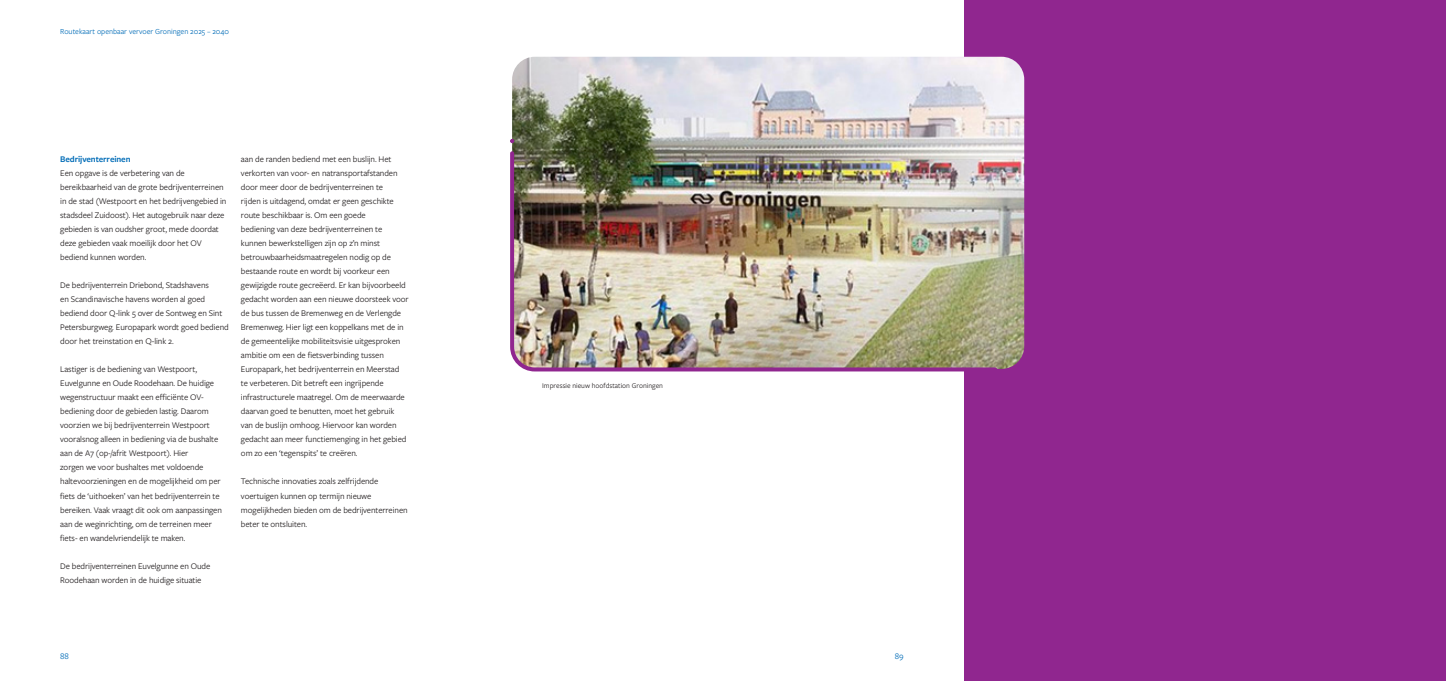
<style>
.page{position:relative;width:1446px;height:681px;background:#fff}
.page>*{position:absolute;margin:0;border:0;box-sizing:border-box;transform-origin:0 0}
.body_maatregel{font:9px/14px "Freight Sans Pro";letter-spacing:-.01em;color:#231f20}
.kopje{font:600 9px "Freight Sans Pro";letter-spacing:-.01em;color:#006cb7}
.t1{font:9px "Freight Sans Pro";color:#006cb7}
.t2{font:8px "Freight Sans Pro";color:#006cb7}
.bijschrift{font:7.5px "Freight Sans Pro";color:#231f20}
</style>
<div class="page">
<div style="left:964px;top:0;width:482px;height:680px;background:#90268f"></div>
<img style="left:512px;top:57px;width:512px;height:312px">
<img style="left:510px;top:149px;width:489px;height:223px">
<svg style="left:510px;top:139px;width:4px;height:4px"></svg>
<p class="t2" style="left:60px;top:26px;width:170px">Routekaart openbaar vervoer Groningen 2025 – 2040</p>
<p class="kopje" style="left:60px;top:153px;width:72px">Bedrijventerreinen</p>
<p class="body_maatregel" style="left:60px;top:166px;width:168px">Een opgave is de verbetering van de bereikbaarheid van de grote bedrijventerreinen in de stad (Westpoort en het bedrijvengebied in stadsdeel Zuidoost). Het autogebruik naar deze gebieden is van oudsher groot, mede doordat deze gebieden vaak moeilijk door het OV bediend kunnen worden.</p>
<p class="body_maatregel" style="left:60px;top:278px;width:170px">De bedrijventerrein Driebond, Stadshavens<br>en Scandinavische havens worden al goed bediend door Q-link 5 over de Sontweg en Sint Petersburgweg. Europapark wordt goed bediend door het treinstation en Q-link 2.</p>
<p class="body_maatregel" style="left:60px;top:362px;width:163px">Lastiger is de bediening van Westpoort, Euvelgunne en Oude Roodehaan. De huidige wegenstructuur maakt een efficiënte OV&shy;bediening door de gebieden lastig. Daarom voorzien we bij bedrijventerrein Westpoort vooralsnog alleen in bediening via de bushalte aan de A7 (op-/afrit Westpoort). Hier<br>zorgen we voor bushaltes met voldoende haltevoorzieningen en de mogelijkheid om per fiets de ‘uithoeken’ van het bedrijventerrein te bereiken. Vaak vraagt dit ook om aanpassingen aan de weginrichting, om de terreinen meer fiets- en wandelvriendelijk te maken.</p>
<p class="body_maatregel" style="left:60px;top:558px;width:151px">De bedrijventerreinen Euvelgunne en Oude<br>Roodehaan worden in de huidige situatie</p>
<p class="body_maatregel" style="left:241px;top:152px;width:169px">aan de randen bediend met een buslijn. Het verkorten van voor- en natransportafstanden door meer door de bedrijventerreinen te<br>rijden is uitdagend, omdat er geen geschikte route beschikbaar is. Om een goede<br>bediening van deze bedrijventerreinen te kunnen bewerkstelligen zijn op z’n minst betrouwbaarheidsmaatregelen nodig op de bestaande route en wordt bij voorkeur een gewijzigde route gecreëerd. Er kan bijvoorbeeld gedacht worden aan een nieuwe doorsteek voor de bus tussen de Bremenweg en de Verlengde Bremenweg. Hier ligt een koppelkans met de in de gemeentelijke mobiliteitsvisie uitgesproken ambitie om een de fietsverbinding tussen Europapark, het bedrijventerrein en Meerstad<br>te verbeteren. Dit betreft een ingrijpende infrastructurele maatregel. Om de meerwaarde daarvan goed te benutten, moet het gebruik<br>van de buslijn omhoog. Hiervoor kan worden gedacht aan meer functiemenging in het gebied om zo een ‘tegenspits’ te creëren.</p>
<p class="body_maatregel" style="left:241px;top:474px;width:168px">Technische innovaties zoals zelfrijdende voertuigen kunnen op termijn nieuwe mogelijkheden bieden om de bedrijventerreinen beter te ontsluiten.</p>
<p class="bijschrift" style="left:542px;top:381px;width:122px">Impressie nieuw hoofdstation Groningen</p>
<p class="t1" style="left:60px;top:649px;width:10px">88</p>
<p class="t1" style="left:895px;top:649px;width:10px">89</p>
</div>
